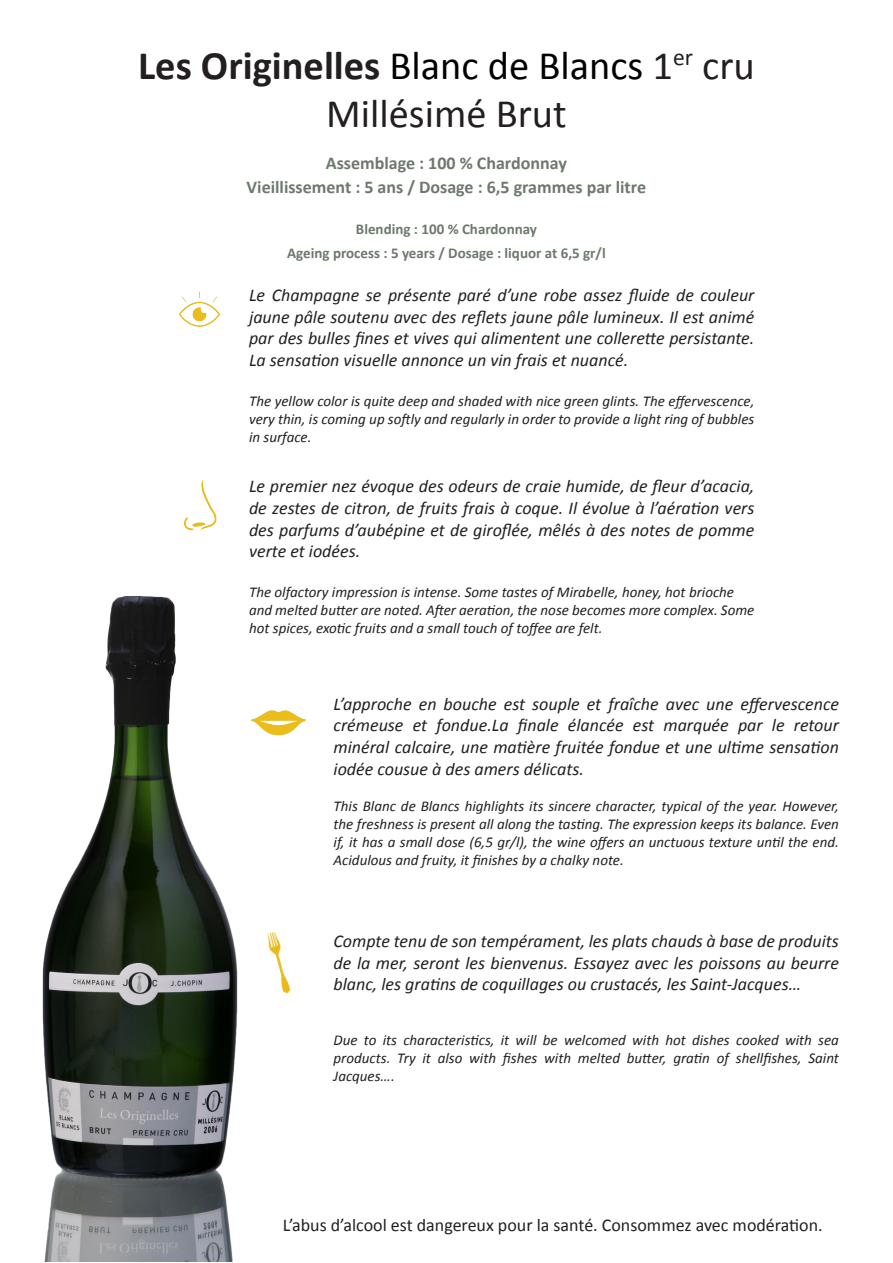
<style>
.page{position:relative;width:893px;height:1263px;background:#fff}
.page>*{position:absolute;margin:0;border:0;box-sizing:border-box;transform-origin:0 0}
.t1{font:700 40.5px "Calibri";color:#231f20}
.t2{font:40.5px "Calibri";color:#231f20}
.t3{font:italic 18px/21.6px "Calibri";color:#231f20;text-align:justify}
.t4{font:700 18px "Calibri";color:#6d796d}
.t5{font:18px "Calibri";color:#231f20}
.t6{font:italic 15px/18px "Calibri";color:#231f20;text-align:justify}
.t7{font:700 15px "Calibri";color:#6d796d}
.s1{font-weight:400;color:#000001}
.s2{font-weight:400}
</style>
<div class="page">
<img style="left:42px;top:596px;width:196px;height:665px">
<img style="left:178px;top:291px;width:43px;height:36px">
<img style="left:184px;top:479px;width:33px;height:52px">
<img style="left:251px;top:710px;width:55px;height:26px">
<img style="left:267px;top:932px;width:24px;height:62px">
<p class="t1" style="left:138px;top:37px;width:618px">Les Originelles <span class="s1">Blanc de Blancs</span> <span class="s2">1</span><sup>er</sup> <span class="s2">cru</span></p>
<p class="t2" style="left:326px;top:86px;width:242px">Millésimé Brut</p>
<p class="t4" style="left:326px;top:150px;width:243px">Assemblage : 100 % Chardonnay</p>
<p class="t4" style="left:247px;top:174px;width:401px">Vieillissement : 5 ans / Dosage : 6,5 grammes par litre</p>
<p class="t7" style="left:356px;top:218px;width:183px">Blending : 100 % Chardonnay</p>
<p class="t7" style="left:287px;top:242px;width:320px">Ageing process : 5 years / Dosage : liquor at 6,5 gr/l</p>
<p class="t3" style="left:249px;top:283px;width:507px">Le Champagne se présente paré d’une robe assez fluide de couleur jaune pâle soutenu avec des reflets jaune pâle lumineux. Il est animé par des bulles fines et vives qui alimentent une collerette persistante.<br>La sensation visuelle annonce un vin frais et nuancé.</p>
<p class="t6" style="left:249px;top:391px;width:507px">The yellow color is quite deep and shaded with nice green glints. The effervescence, very thin, is coming up softly and regularly in order to provide a light ring of bubbles in surface.</p>
<p class="t3" style="left:249px;top:475px;width:507px">Le premier nez évoque des odeurs de craie humide, de fleur d’acacia, de zestes de citron, de fruits frais à coque. Il évolue à l’aération vers des parfums d’aubépine et de giroflée, mêlés à des notes de pomme verte et iodées.</p>
<p class="t6" style="left:249px;top:583px;width:487px">The olfactory impression is intense. Some tastes of Mirabelle, honey, hot brioche</p>
<p class="t6" style="left:249px;top:601px;width:507px">and melted butter are noted. After aeration, the nose becomes more complex. Some hot spices, exotic fruits and a small touch of toffee are felt.</p>
<p class="t3" style="left:334px;top:692px;width:507px">L’approche en bouche est souple et fraîche avec une effervescence crémeuse et fondue.La finale élancée est marquée par le retour minéral calcaire, une matière fruitée fondue et une ultime sensation iodée cousue à des amers délicats.</p>
<p class="t6" style="left:334px;top:796px;width:507px">This Blanc de Blancs highlights its sincere character, typical of the year. However, the freshness is present all along the tasting. The expression keeps its balance. Even if, it has a small dose (6,5 gr/l), the wine offers an unctuous texture until the end.<br>Acidulous and fruity, it finishes by a chalky note.</p>
<p class="t3" style="left:334px;top:929px;width:507px">Compte tenu de son tempérament, les plats chauds à base de produits de la mer, seront les bienvenus. Essayez avec les poissons au beurre blanc, les gratins de coquillages ou crustacés, les Saint-Jacques…</p>
<p class="t6" style="left:334px;top:1030px;width:507px">Due to its characteristics, it will be welcomed with hot dishes cooked with sea products. Try it also with fishes with melted butter, gratin of shellfishes, Saint Jacques….</p>
<p class="t5" style="left:283px;top:1212px;width:541px">L’abus d’alcool est dangereux pour la santé. Consommez avec modération.</p>
</div>
